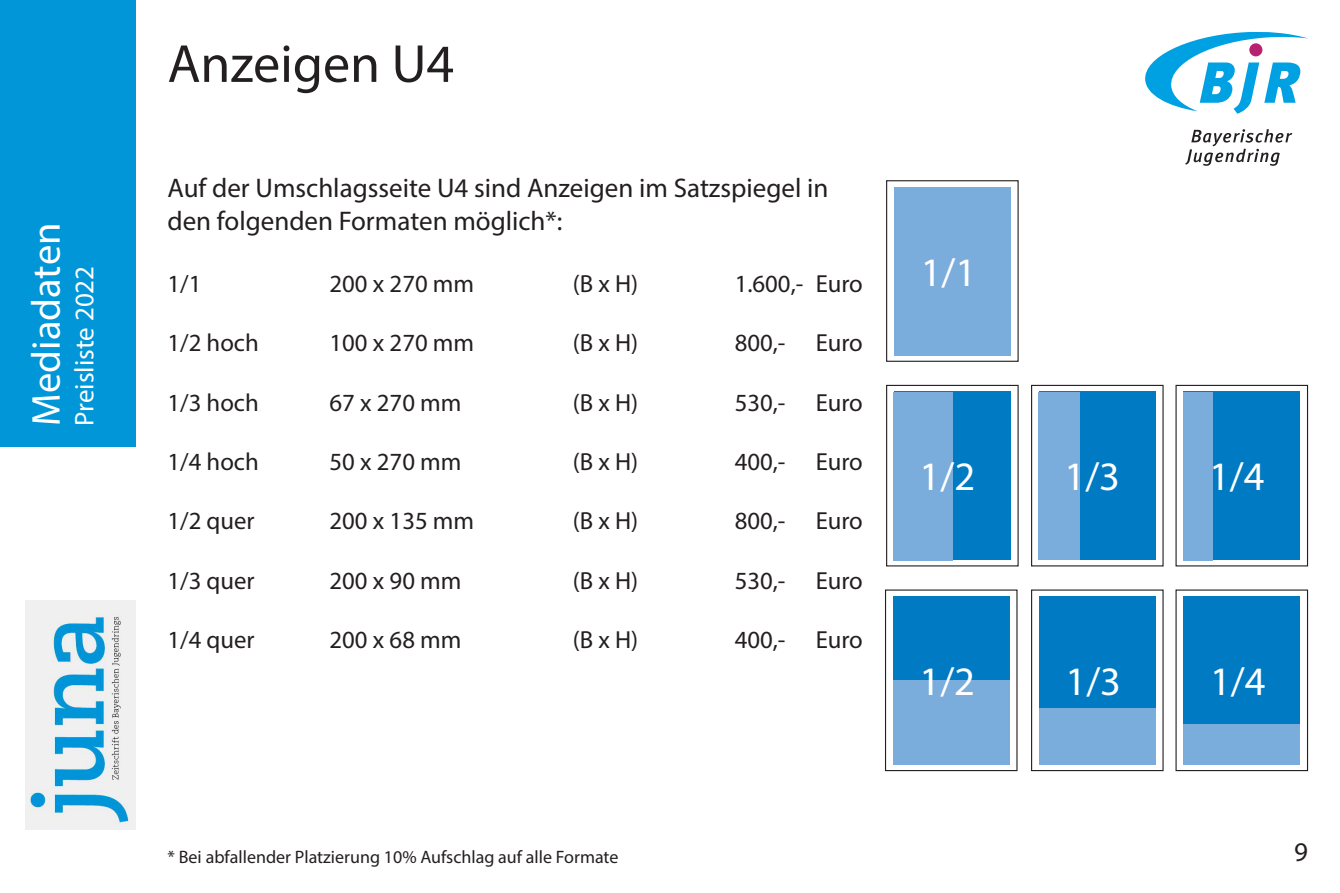
<style>
.page{position:relative;width:1340px;height:893px;background:#fff}
.page>*{position:absolute;margin:0;border:0;box-sizing:border-box;transform-origin:0 0}
.t1{font:54px "Myriad Pro";color:#231f20}
.t2{font:40.5px "Myriad Pro";color:#fff}
.t3{font:27px/32.4px "Myriad Pro";color:#231f20}
.t4{font:27px "Myriad Pro";color:#fff}
.t5{font:24.75px "Myriad Pro";color:#231f20}
.t6{font:18px "Myriad Pro";color:#231f20}
</style>
<div class="page">
<div style="left:0;top:0;width:136px;height:446px;background:#0096d7"></div>
<img style="left:26px;top:601px;width:110px;height:228px">
<svg style="left:1145px;top:32px;width:162px;height:82px"></svg>
<div style="left:1249px;top:43px;width:13px;height:13px;background:#b62270;border-radius:50%"></div>
<svg style="left:1185px;top:129px;width:107px;height:37px"></svg>
<div style="left:886px;top:385px;width:132px;height:181px;border:1px solid #231f20"></div>
<div style="left:894px;top:392px;width:116px;height:168px;background:#007ac2"></div>
<div style="left:893px;top:392px;width:59px;height:168px;background:#7aacdc"></div>
<div style="left:886px;top:180px;width:132px;height:182px;border:1px solid #231f20"></div>
<div style="left:894px;top:187px;width:116px;height:168px;background:#7aacdc"></div>
<div style="left:1031px;top:385px;width:132px;height:181px;border:1px solid #231f20"></div>
<div style="left:1038px;top:392px;width:117px;height:168px;background:#007ac2"></div>
<div style="left:1038px;top:392px;width:41px;height:168px;background:#7aacdc"></div>
<div style="left:1183px;top:392px;width:117px;height:168px;background:#007ac2"></div>
<div style="left:1182px;top:392px;width:30px;height:168px;background:#7aacdc"></div>
<div style="left:1183px;top:596px;width:117px;height:169px;background:#007ac2"></div>
<div style="left:1183px;top:724px;width:116px;height:41px;background:#7aacdc"></div>
<div style="left:1031px;top:589px;width:132px;height:182px;border:1px solid #231f20"></div>
<div style="left:1038px;top:596px;width:117px;height:169px;background:#007ac2"></div>
<div style="left:1038px;top:708px;width:117px;height:57px;background:#7aacdc"></div>
<div style="left:885px;top:589px;width:132px;height:182px;border:1px solid #231f20"></div>
<div style="left:892px;top:596px;width:117px;height:169px;background:#007ac2"></div>
<div style="left:892px;top:680px;width:117px;height:85px;background:#7aacdc"></div>
<h2 class="t2" style="left:21px;top:426px;width:205px;rotate:-90deg">Mediadaten</h2>
<p class="t4" style="left:68px;top:426px;width:161px;rotate:-90deg">Preisliste 2022</p>
<p class="t1" style="left:167px;top:30px;width:288px">Anzeigen U4</p>
<p class="t3" style="left:167px;top:172px;width:662px">Auf der Umschlagsseite U4 sind Anzeigen im Satzspiegel in den folgenden Formaten möglich*:</p>
<p class="t5" style="left:167px;top:268px;width:35px">1/1</p>
<p class="t5" style="left:329px;top:268px;width:146px">200 x 270 mm</p>
<p class="t5" style="left:572px;top:268px;width:67px">(B x H)</p>
<p class="t5" style="left:734px;top:268px;width:130px">1.600,- Euro</p>
<p class="t5" style="left:167px;top:328px;width:93px">1/2 hoch</p>
<p class="t5" style="left:329px;top:328px;width:146px">100 x 270 mm</p>
<p class="t5" style="left:572px;top:328px;width:67px">(B x H)</p>
<p class="t5" style="left:734px;top:328px;width:130px">800,- Euro</p>
<p class="t5" style="left:167px;top:387px;width:93px">1/3 hoch</p>
<p class="t5" style="left:329px;top:387px;width:133px">67 x 270 mm</p>
<p class="t5" style="left:572px;top:387px;width:67px">(B x H)</p>
<p class="t5" style="left:734px;top:387px;width:130px">530,- Euro</p>
<p class="t5" style="left:167px;top:446px;width:93px">1/4 hoch</p>
<p class="t5" style="left:329px;top:446px;width:133px">50 x 270 mm</p>
<p class="t5" style="left:572px;top:446px;width:67px">(B x H)</p>
<p class="t5" style="left:734px;top:446px;width:130px">400,- Euro</p>
<p class="t5" style="left:167px;top:506px;width:89px">1/2 quer</p>
<p class="t5" style="left:329px;top:506px;width:146px">200 x 135 mm</p>
<p class="t5" style="left:572px;top:506px;width:67px">(B x H)</p>
<p class="t5" style="left:734px;top:506px;width:130px">800,- Euro</p>
<p class="t5" style="left:167px;top:565px;width:89px">1/3 quer</p>
<p class="t5" style="left:329px;top:565px;width:133px">200 x 90 mm</p>
<p class="t5" style="left:572px;top:565px;width:67px">(B x H)</p>
<p class="t5" style="left:734px;top:565px;width:130px">530,- Euro</p>
<p class="t5" style="left:167px;top:625px;width:89px">1/4 quer</p>
<p class="t5" style="left:329px;top:625px;width:133px">200 x 68 mm</p>
<p class="t5" style="left:572px;top:625px;width:67px">(B x H)</p>
<p class="t5" style="left:734px;top:625px;width:130px">400,- Euro</p>
<p class="t6" style="left:167px;top:846px;width:452px">* Bei abfallender Platzierung 10% Aufschlag auf alle Formate</p>
<p class="t2" style="left:920px;top:247px;width:57px">1/1</p>
<p class="t2" style="left:919px;top:452px;width:57px">1/2</p>
<p class="t2" style="left:1064px;top:452px;width:57px">1/3</p>
<p class="t2" style="left:1209px;top:452px;width:57px">1/4</p>
<p class="t2" style="left:919px;top:656px;width:57px">1/2</p>
<p class="t2" style="left:1065px;top:656px;width:57px">1/3</p>
<p class="t2" style="left:1210px;top:656px;width:57px">1/4</p>
<p class="t3" style="left:1294px;top:835px;width:15px">9</p>
</div>
